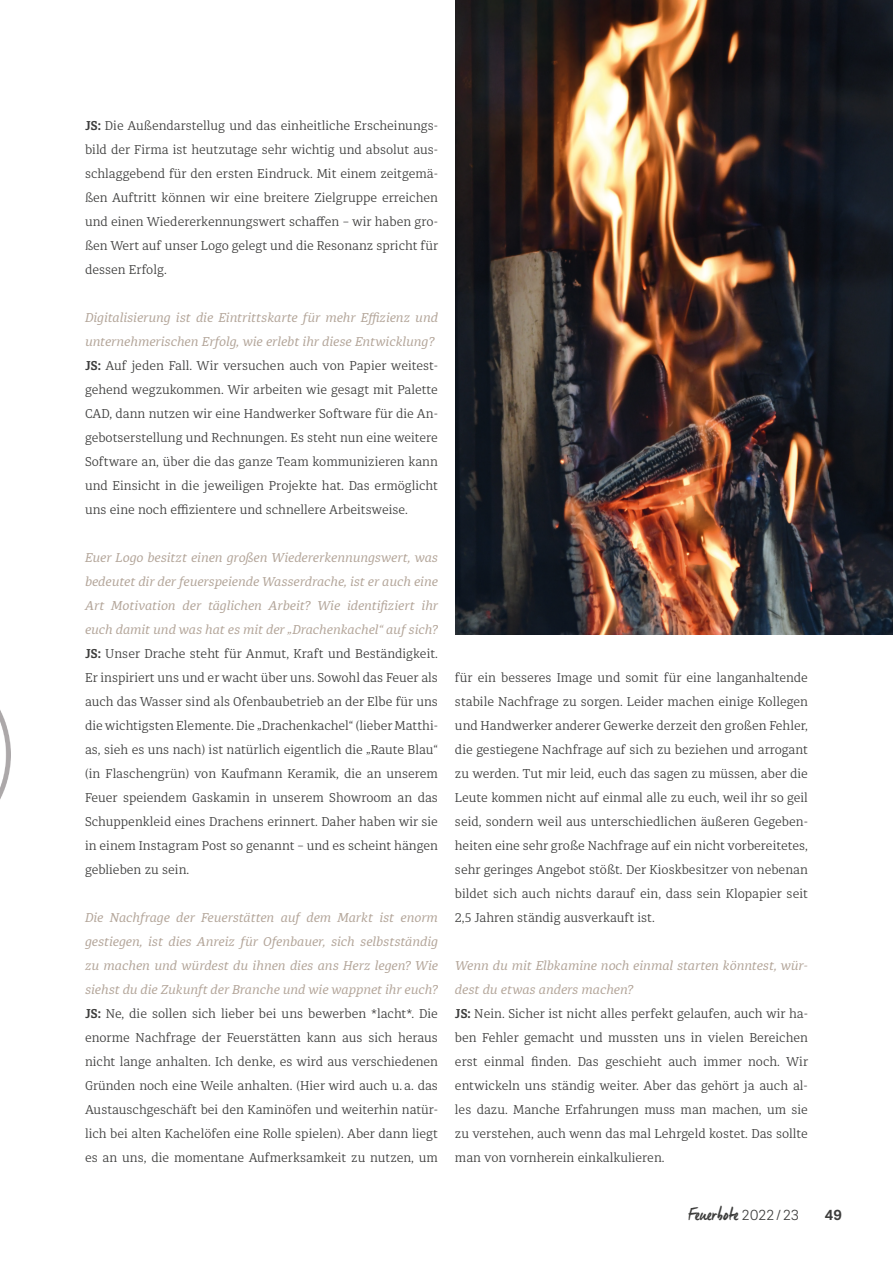
<style>
.page{position:relative;width:893px;height:1263px;background:#fff}
.page>*{position:absolute;margin:0;border:0;box-sizing:border-box;transform-origin:0 0}
.t1{font:18px "Manus";color:#3d3d3c}
.t2{font:700 15px "Brix Sans";color:#3d3d3c}
.t3{font:300 12.75px/24px "Diaria Pro";color:#3d3d3c;text-align:justify}
.s1{font-weight:700}
.s2{font-weight:400;font-style:italic;color:#b3a599}
.s3{font-family:"Brix Sans";font-weight:300;font-size:15px}
</style>
<div class="page">
<img style="left:455px;top:0;width:438px;height:634px">
<img style="left:0;top:710px;width:10px;height:89px">
<p class="t3" style="left:85px;top:114px;width:355px"><span class="s1">JS:</span> Die Außendarstellug und das einheitliche Erscheinungs&shy;bild der Firma ist heutzutage sehr wichtig und absolut aus&shy;schlaggebend für den ersten Eindruck. Mit einem zeitgemä&shy;ßen Auftritt können wir eine breitere Zielgruppe erreichen und einen Wiedererkennungswert schaffen – wir haben gro&shy;ßen Wert auf unser Logo gelegt und die Resonanz spricht für dessen Erfolg.</p>
<p class="t3" style="left:85px;top:306px;width:354px;text-align:left"><span class="s2">Digitalisierung ist die Eintrittskarte für mehr Effizienz und unternehmerischen Erfolg, wie erlebt ihr diese Entwicklung?<br></span><span class="s1">JS:</span> Auf jeden Fall. Wir versuchen auch von Papier weitest&shy;gehend wegzukommen. Wir arbeiten wie gesagt mit Palette CAD, dann nutzen wir eine Handwerker Software für die An&shy;gebotserstellung und Rechnungen. Es steht nun eine weitere Software an, über die das ganze Team kommunizieren kann und Einsicht in die jeweiligen Projekte hat. Das ermöglicht uns eine noch effizientere und schnellere Arbeitsweise.</p>
<p class="t3" style="left:85px;top:546px;width:355px"><span class="s2">Euer Logo besitzt einen großen Wiedererkennungswert, was bedeutet dir der feuerspeiende Wasserdrache, ist er auch eine Art Motivation der täglichen Arbeit? Wie identifiziert ihr euch damit und was hat es mit der „Drachenkachel“ auf sich?<br></span><span class="s1">JS:</span> Unser Drache steht für Anmut, Kraft und Beständigkeit.<br>Er inspiriert uns und er wacht über uns. Sowohl das Feuer als auch das Wasser sind als Ofenbaubetrieb an der Elbe für uns die wichtigsten Elemente. Die „Drachenkachel“ (lieber Matthi&shy;as, sieh es uns nach) ist natürlich eigentlich die „Raute Blau“ (in Flaschengrün) von Kaufmann Keramik, die an unserem Feuer speiendem Gaskamin in unserem Showroom an das Schuppenkleid eines Drachens erinnert. Daher haben wir sie in einem Instagram Post so genannt – und es scheint hängen geblieben zu sein.</p>
<p class="t3" style="left:85px;top:906px;width:354px"><span class="s2">Die Nachfrage der Feuerstätten auf dem Markt ist enorm gestiegen, ist dies Anreiz für Ofenbauer, sich selbstständig zu machen und würdest du ihnen dies ans Herz legen? Wie siehst du die Zukunft der Branche und wie wappnet ihr euch?<br></span><span class="s1">JS:</span> Ne, die sollen sich lieber bei uns bewerben *lacht*. Die enorme Nachfrage der Feuerstätten kann aus sich heraus nicht lange anhalten. Ich denke, es wird aus verschiedenen Gründen noch eine Weile anhalten. (Hier wird auch u. a. das Austauschgeschäft bei den Kaminöfen und weiterhin natür&shy;lich bei alten Kachelöfen eine Rolle spielen). Aber dann liegt es an uns, die momentane Aufmerksamkeit zu nutzen, um</p>
<p class="t3" style="left:455px;top:666px;width:354px">für ein besseres Image und somit für eine langanhaltende stabile Nachfrage zu sorgen. Leider machen einige Kollegen und Handwerker anderer Gewerke derzeit den großen Fehler, die gestiegene Nachfrage auf sich zu beziehen und arrogant zu werden. Tut mir leid, euch das sagen zu müssen, aber die Leute kommen nicht auf einmal alle zu euch, weil ihr so geil seid, sondern weil aus unterschiedlichen äußeren Gegeben&shy;heiten eine sehr große Nachfrage auf ein nicht vorbereitetes, sehr geringes Angebot stößt. Der Kioskbesitzer von nebenan bildet sich auch nichts darauf ein, dass sein Klopapier seit 2,5 Jahren ständig ausverkauft ist.</p>
<p class="t3" style="left:455px;top:954px;width:355px;text-align:left"><span class="s2">Wenn du mit Elbkamine noch einmal starten könntest, wür&shy;dest du etwas anders machen?<br></span><span class="s1">JS:</span> Nein. Sicher ist nicht alles perfekt gelaufen, auch wir ha&shy;ben Fehler gemacht und mussten uns in vielen Bereichen erst einmal finden. Das geschieht auch immer noch. Wir entwickeln uns ständig weiter. Aber das gehört ja auch al&shy;les dazu. Manche Erfahrungen muss man machen, um sie zu verstehen, auch wenn das mal Lehrgeld kostet. Das sollte man von vornherein einkalkulieren.</p>
<h1 class="t1" style="left:688px;top:1204px;width:112px">Feuerbote <span class="s3">2022 / 23</span></h1>
<p class="t2" style="left:825px;top:1205px;width:19px">49</p>
</div>
